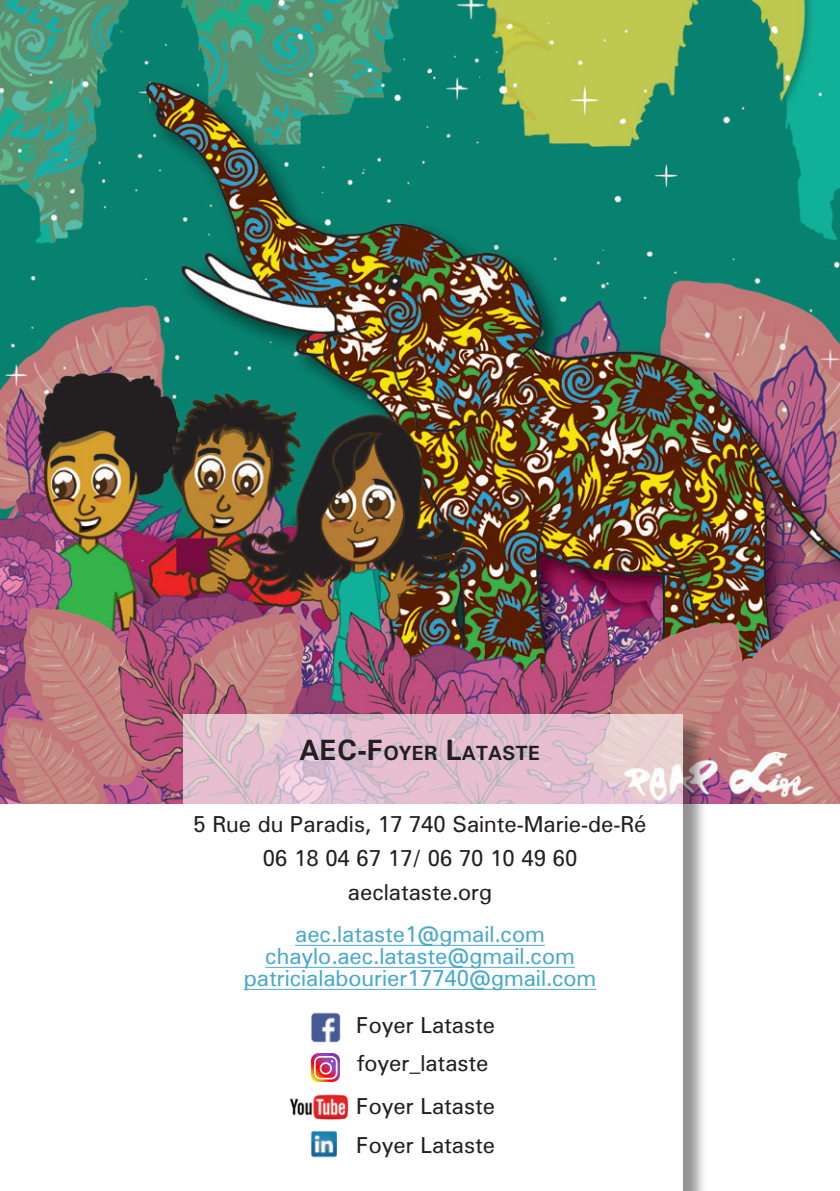
<style>
.page{position:relative;width:840px;height:1191px;background:#fff}
.page>*{position:absolute;margin:0;border:0;box-sizing:border-box;transform-origin:0 0}
.t1{font:700 28px "Free Universal";color:#231f20}
.t2{font:22px "Free Universal";color:#231f20}
.t3{font:22px "Free Universal";color:#49a9cb}
.t4{font:700 19.6px "Free Universal";color:#231f20}
.s1{font-size:28px}
</style>
<div class="page">
<img style="left:0;top:0;width:839px;height:803px">
<div style="left:186px;top:718px;width:521px;height:473px;background:#231f20;opacity:.75"></div>
<svg style="left:183px;top:714px;width:499px;height:477px"></svg>
<hr style="left:295px;top:945px;width:249px;height:1px;background:#49a9cb">
<hr style="left:265px;top:967px;width:309px;height:1px;background:#49a9cb">
<hr style="left:243px;top:989px;width:353px;height:1px;background:#49a9cb">
<img style="left:310px;top:1009px;width:33px;height:34px">
<img style="left:311px;top:1053px;width:28px;height:28px">
<img style="left:288px;top:1090px;width:63px;height:33px">
<img style="left:310px;top:1130px;width:27px;height:29px">
<p class="t1" style="left:299px;top:730px;width:20px">AEC</p>
<p class="t4" style="left:357px;top:739px;width:184px"><span class="s1">-F</span> OYER <span class="s1">L</span>ATASTE</p>
<p class="t2" style="left:193px;top:809px;width:454px">5 Rue du Paradis, 17 740 Sainte-Marie-de-Ré</p>
<p class="t2" style="left:263px;top:843px;width:316px">06 18 04 67 17/ 06 70 10 49 60</p>
<p class="t2" style="left:348px;top:877px;width:145px">aeclataste.org</p>
<p class="t3" style="left:295px;top:919px;width:251px">aec.lataste1@gmail.com</p>
<p class="t3" style="left:265px;top:941px;width:311px">chaylo.aec.lataste@gmail.com</p>
<p class="t3" style="left:243px;top:963px;width:354px">patricialabourier17740@gmail.com</p>
<p class="t2" style="left:356px;top:1010px;width:140px">Foyer Lataste</p>
<p class="t2" style="left:357px;top:1048px;width:133px">foyer_lataste</p>
<p class="t2" style="left:356px;top:1090px;width:140px">Foyer Lataste</p>
<p class="t2" style="left:356px;top:1130px;width:140px">Foyer Lataste</p>
</div>
